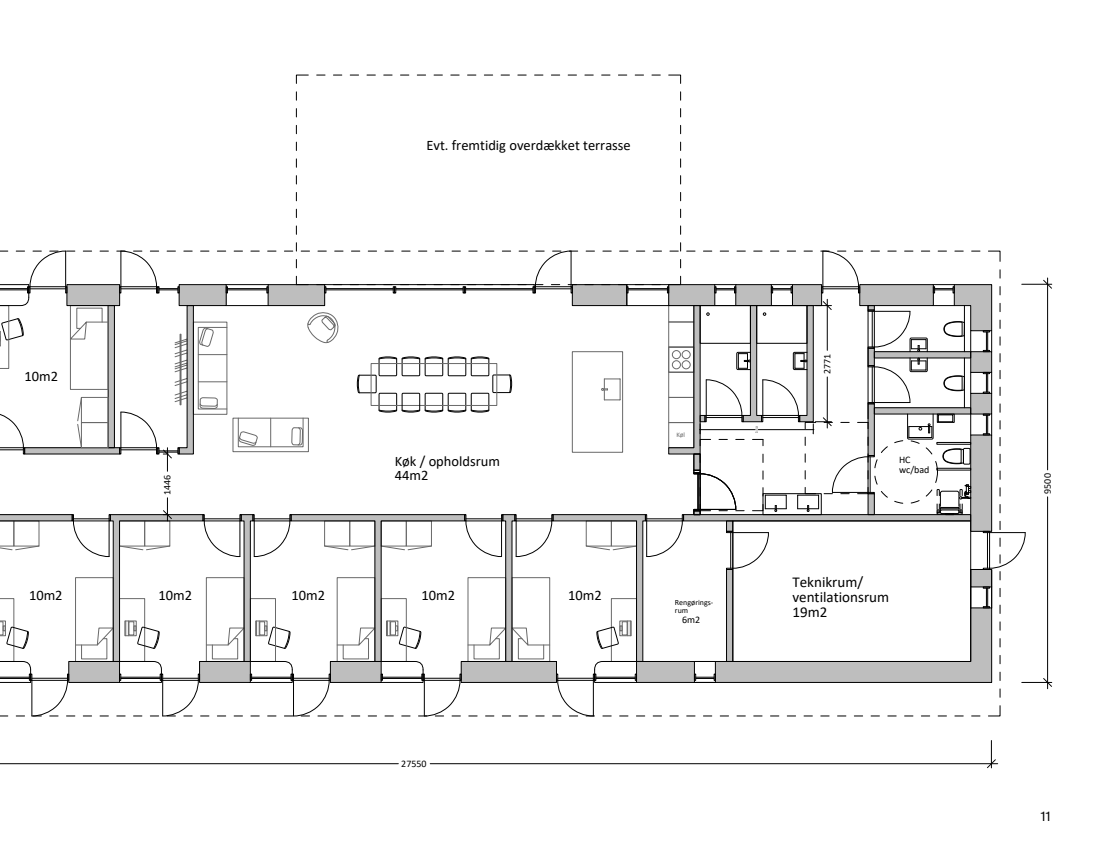
<style>
.page{position:relative;width:1106px;height:851px;background:#fff}
.page>*{position:absolute;margin:0;border:0;box-sizing:border-box;transform-origin:0 0}
.t1{font:15px/15.1px "Calibri";color:#000}
.t2{font:14.55px/14.5px "Calibri";color:#000}
.t3{font:12.9px "Suisse Intl";color:#000}
.t4{font:10.05px/10.1px "Calibri";color:#000}
.t5{font:7.95px/7.9px "Calibri";color:#000}
.t6{font:6.9px "Calibri";color:#696969}
</style>
<div class="page">
<div style="left:970px;top:435px;width:21px;height:96px;background:#bebebe"></div>
<div style="left:179px;top:284px;width:47px;height:21px;background:#bebebe"></div>
<div style="left:25px;top:447px;width:95px;height:7px;background:#bebebe"></div>
<div style="left:67px;top:284px;width:53px;height:21px;background:#bebebe"></div>
<div style="left:108px;top:305px;width:6px;height:142px;background:#bebebe"></div>
<div style="left:683px;top:514px;width:287px;height:7px;background:#bebebe"></div>
<div style="left:572px;top:284px;width:55px;height:21px;background:#bebebe"></div>
<div style="left:636px;top:661px;width:58px;height:21px;background:#bebebe"></div>
<div style="left:268px;top:284px;width:57px;height:21px;background:#bebebe"></div>
<div style="left:24px;top:447px;width:96px;height:7px;border:1px solid #000"></div>
<div style="left:108px;top:305px;width:7px;height:143px;border:1px solid #000"></div>
<div style="left:81px;top:422px;width:27px;height:26px;border:1px solid #696969"></div>
<div style="left:81px;top:397px;width:27px;height:26px;border:1px solid #696969"></div>
<svg style="left:77px;top:397px;width:5px;height:51px"></svg>
<div style="left:238px;top:417px;width:65px;height:30px;border:1px solid #696969"></div>
<svg style="left:270px;top:419px;width:1px;height:27px"></svg>
<div style="left:70px;top:305px;width:38px;height:84px;border:1px solid #696969"></div>
<div style="left:233px;top:417px;width:76px;height:35px;border:1px solid #696969"></div>
<svg style="left:291px;top:427px;width:12px;height:18px"></svg>
<svg style="left:357px;top:356px;width:155px;height:56px"></svg>
<svg style="left:238px;top:431px;width:20px;height:14px"></svg>
<svg style="left:307px;top:312px;width:32px;height:32px"></svg>
<div style="left:572px;top:351px;width:51px;height:101px;border:1px solid #696969"></div>
<svg style="left:601px;top:378px;width:19px;height:22px"></svg>
<svg style="left:668px;top:74px;width:13px;height:10px"></svg>
<svg style="left:296px;top:74px;width:13px;height:10px"></svg>
<svg style="left:988px;top:705px;width:12px;height:11px"></svg>
<svg style="left:284px;top:243px;width:25px;height:9px"></svg>
<svg style="left:226px;top:286px;width:2px;height:7px"></svg>
<svg style="left:266px;top:286px;width:2px;height:7px"></svg>
<hr style="left:227px;top:289px;width:40px;height:1px;background:#000">
<hr style="left:227px;top:288px;width:40px;height:1px;background:#000">
<hr style="left:628px;top:289px;width:39px;height:1px;background:#000">
<hr style="left:628px;top:288px;width:39px;height:1px;background:#000">
<svg style="left:0;top:414px;width:25px;height:40px"></svg>
<svg style="left:117px;top:250px;width:75px;height:43px"></svg>
<hr style="left:120px;top:251px;width:1px;height:36px;background:#000">
<hr style="left:121px;top:288px;width:35px;height:1px;background:#000">
<svg style="left:0;top:250px;width:108px;height:129px"></svg>
<div style="left:67px;top:284px;width:53px;height:22px;border:1px solid #000"></div>
<div style="left:179px;top:284px;width:47px;height:22px;border:1px solid #000"></div>
<hr style="left:226px;top:305px;width:42px;height:1px;background:#000">
<hr style="left:226px;top:284px;width:42px;height:1px;background:#000">
<svg style="left:317px;top:250px;width:260px;height:43px"></svg>
<div style="left:268px;top:284px;width:57px;height:22px;border:1px solid #000"></div>
<div style="left:626px;top:284px;width:43px;height:22px;border:1px solid #000"></div>
<div style="left:572px;top:284px;width:55px;height:22px;border:1px solid #000"></div>
<svg style="left:694px;top:521px;width:331px;height:176px"></svg>
<div style="left:726px;top:520px;width:7px;height:11px;border:1px solid #000"></div>
<div style="left:726px;top:569px;width:7px;height:92px;border:1px solid #000"></div>
<div style="left:683px;top:514px;width:288px;height:7px;border:1px solid #000"></div>
<div style="left:674px;top:598px;width:39px;height:15px;background:#fff"></div>
<div style="left:23px;top:370px;width:35px;height:12px;background:#fff"></div>
<div style="left:791px;top:574px;width:98px;height:44px;background:#fff"></div>
<div style="left:681px;top:615px;width:19px;height:8px;background:#fff"></div>
<svg style="left:119px;top:305px;width:108px;height:166px"></svg>
<svg style="left:0;top:497px;width:684px;height:219px"></svg>
<svg style="left:1043px;top:280px;width:9px;height:9px"></svg>
<svg style="left:1043px;top:677px;width:9px;height:9px"></svg>
<hr style="left:1021px;top:284px;width:30px;height:1px;background:#000">
<hr style="left:1021px;top:682px;width:30px;height:1px;background:#000">
<hr style="left:1047px;top:278px;width:1px;height:192px;background:#000">
<hr style="left:1047px;top:497px;width:1px;height:191px;background:#000">
<svg style="left:986px;top:740px;width:9px;height:28px"></svg>
<hr style="left:0;top:763px;width:398px;height:1px;background:#000">
<hr style="left:430px;top:763px;width:567px;height:1px;background:#000">
<svg style="left:667px;top:243px;width:333px;height:272px"></svg>
<hr style="left:758px;top:429px;width:56px;height:1px;background:#000">
<hr style="left:699px;top:429px;width:56px;height:1px;background:#000">
<p class="t2" style="left:25px;top:368px;width:35px">10m2</p>
<p class="t2" style="left:426px;top:138px;width:206px">Evt. fremtidig overdækket terrasse</p>
<p class="t6" style="left:676px;top:430px;width:10px">Køl</p>
<p class="t4" style="left:822px;top:374px;width:22px;rotate:-90deg">2771</p>
<p class="t2" style="left:395px;top:453px;width:107px">Køk / opholdsrum<br>44m2</p>
<p class="t4" style="left:899px;top:454px;width:32px">HC wc/bad</p>
<p class="t4" style="left:162px;top:495px;width:22px;rotate:-90deg">1446</p>
<p class="t4" style="left:1042px;top:493px;width:22px;rotate:-90deg">9500</p>
<p class="t2" style="left:29px;top:587px;width:35px">10m2</p>
<p class="t2" style="left:158px;top:587px;width:35px">10m2</p>
<p class="t2" style="left:291px;top:587px;width:35px">10m2</p>
<p class="t2" style="left:568px;top:587px;width:35px">10m2</p>
<p class="t2" style="left:421px;top:587px;width:35px">10m2</p>
<p class="t4" style="left:401px;top:758px;width:27px">27550</p>
<p class="t5" style="left:675px;top:597px;width:40px">Rengørings&shy;rum</p>
<p class="t4" style="left:682px;top:614px;width:20px">6m2</p>
<p class="t1" style="left:792px;top:573px;width:98px">Teknikrum/ ventilationsrum<br>19m2</p>
<p class="t3" style="left:1040px;top:808px;width:11px">11</p>
</div>
